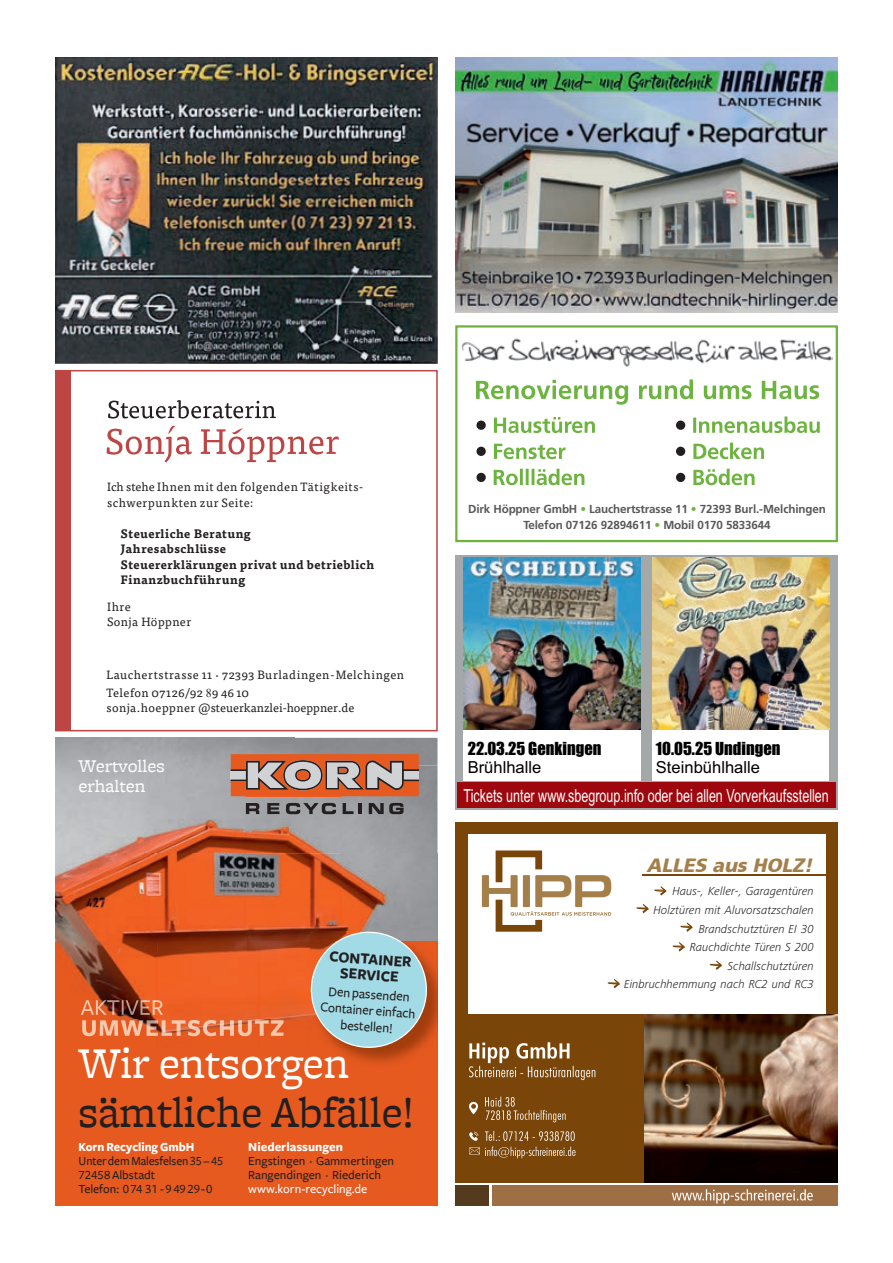
<style>
.page{position:relative;width:893px;height:1263px;background:#fff}
.page>*{position:absolute;margin:0;border:0;box-sizing:border-box;transform-origin:0 0}
.t1{font:45.6px "Freight Micro";color:#231f20}
.t2{font:45.6px "Freight Micro";color:#fff}
.t3{font:italic 900 19.2px "Frutiger FC";color:#a47f4a}
.t4{font:18.75px/20px "Freight Micro";color:#fff}
.t5{font:18px "Arial";color:#fff;scale:.7 1}
.t6{font:16.65px "Impact";color:#000002}
.t7{font:16.65px "Arial";color:#000002}
.t8{font:700 15.75px/15.8px "Freight Sans";color:#231f20;text-align:center}
.t9{font:500 13.95px/16.2px "Freight Sans";color:#231f20;text-align:center}
.t10{font:500 12.75px/14.1px "Freight Sans";color:#231f20;scale:.95 1}
.t11{font:500 12.75px/14.1px "Freight Sans";color:#231f20}
.t12{font:12.75px "Freight Sans Medium SC";color:#231f20}
.t13{font:500 12.75px "Freight Sans";color:#fff}
.t14{font:700 12.75px "Freight Sans";color:#fff}
.t15{font:12px/15.5px "Tisa Pro";letter-spacing:.04em;color:#231f20}
.t16{font:italic 300 12px/18.6px "Frutiger Next LT";color:#231f20;text-align:right}
.t17{font:700 12px/15.5px "Tisa Pro";letter-spacing:.04em;color:#231f20}
.t18{font:12px "Tisa Pro";color:#231f20}
.t19{font:700 11.7px/16.4px "Frutiger LT Std";letter-spacing:-.01em;color:#57585a;text-align:center}
.s1{font-family:"Times New Roman"}
.s2{font-weight:700;color:#fff}
.s3{font-family:"Freight Sans Medium SC";font-weight:400}
.s4{font-family:"Freight Sans";font-weight:500}
.s5{color:#6cb43f}
</style>
<div class="page">
<img style="left:55px;top:738px;width:382px;height:115px">
<div style="left:55px;top:941px;width:382px;height:264px;background:#e6591f"></div>
<img style="left:55px;top:853px;width:287px;height:88px">
<img style="left:342px;top:853px;width:95px;height:79px">
<img style="left:55px;top:941px;width:251px;height:96px">
<svg style="left:306px;top:927px;width:126px;height:124px;background:#adb1aa"></svg>
<svg style="left:246px;top:803px;width:108px;height:11px"></svg>
<hr style="left:358px;top:803px;width:4px;height:11px;background:#231f20">
<svg style="left:369px;top:803px;width:35px;height:11px"></svg>
<hr style="left:246px;top:796px;width:96px;height:1px;background:#f25d21">
<svg style="left:231px;top:754px;width:188px;height:42px;background:#c17d62"></svg>
<img style="left:82px;top:1020px;width:202px;height:16px">
<img style="left:81px;top:1000px;width:82px;height:15px">
<img style="left:55px;top:57px;width:382px;height:307px">
<img style="left:455px;top:57px;width:383px;height:256px">
<svg style="left:476px;top:379px;width:343px;height:26px"></svg>
<svg style="left:494px;top:469px;width:90px;height:16px"></svg>
<div style="left:477px;top:474px;width:8px;height:7px;background:#231f20;border-radius:50%"></div>
<div style="left:476px;top:473px;width:10px;height:9px;border:2px solid #231f20;border-radius:50%"></div>
<svg style="left:494px;top:444px;width:71px;height:15px"></svg>
<div style="left:477px;top:447px;width:8px;height:8px;background:#231f20;border-radius:50%"></div>
<div style="left:476px;top:447px;width:10px;height:9px;border:2px solid #231f20;border-radius:50%"></div>
<svg style="left:494px;top:417px;width:101px;height:16px"></svg>
<div style="left:477px;top:421px;width:8px;height:8px;background:#231f20;border-radius:50%"></div>
<div style="left:476px;top:421px;width:10px;height:9px;border:2px solid #231f20;border-radius:50%"></div>
<svg style="left:693px;top:469px;width:62px;height:16px"></svg>
<div style="left:677px;top:474px;width:7px;height:7px;background:#231f20;border-radius:50%"></div>
<div style="left:676px;top:473px;width:9px;height:9px;border:2px solid #231f20;border-radius:50%"></div>
<svg style="left:693px;top:443px;width:71px;height:16px"></svg>
<div style="left:677px;top:447px;width:7px;height:8px;background:#231f20;border-radius:50%"></div>
<div style="left:676px;top:447px;width:9px;height:9px;border:2px solid #231f20;border-radius:50%"></div>
<svg style="left:693px;top:416px;width:127px;height:17px"></svg>
<div style="left:677px;top:421px;width:7px;height:8px;background:#231f20;border-radius:50%"></div>
<div style="left:676px;top:421px;width:9px;height:9px;border:2px solid #231f20;border-radius:50%"></div>
<img style="left:462px;top:338px;width:370px;height:29px">
<div style="left:455px;top:325px;width:383px;height:217px;border:2px solid #6cb43f"></div>
<div style="left:56px;top:370px;width:15px;height:360px;background:#bd4544"></div>
<svg style="left:108px;top:400px;width:168px;height:19px"></svg>
<svg style="left:107px;top:426px;width:232px;height:36px"></svg>
<div style="left:455px;top:555px;width:383px;height:254px;background:#a5a8a8"></div>
<div style="left:457px;top:782px;width:379px;height:25px;background:#9d070d"></div>
<div style="left:652px;top:729px;width:177px;height:52px;background:#fff"></div>
<div style="left:464px;top:729px;width:177px;height:52px;background:#fff"></div>
<img style="left:464px;top:558px;width:177px;height:171px">
<img style="left:652px;top:558px;width:177px;height:171px">
<div style="left:455px;top:823px;width:383px;height:192px;background:#794508"></div>
<div style="left:468px;top:834px;width:357px;height:181px;background:#fff"></div>
<img style="left:644px;top:1014px;width:194px;height:169px">
<div style="left:455px;top:1014px;width:189px;height:170px;background:#794508"></div>
<div style="left:455px;top:1183px;width:383px;height:22px;background:#fff"></div>
<div style="left:492px;top:1185px;width:346px;height:20px;background:#9e6e45"></div>
<div style="left:455px;top:1185px;width:34px;height:20px;background:#553b1e"></div>
<svg style="left:469px;top:1042px;width:126px;height:38px"></svg>
<svg style="left:485px;top:1096px;width:81px;height:26px"></svg>
<svg style="left:469px;top:1102px;width:9px;height:12px"></svg>
<svg style="left:672px;top:1189px;width:141px;height:15px"></svg>
<svg style="left:482px;top:850px;width:129px;height:82px"></svg>
<svg style="left:469px;top:1131px;width:106px;height:27px"></svg>
<svg style="left:654px;top:886px;width:12px;height:9px"></svg>
<hr style="left:643px;top:874px;width:185px;height:2px;background:#794508">
<svg style="left:636px;top:904px;width:13px;height:9px"></svg>
<svg style="left:680px;top:922px;width:13px;height:10px"></svg>
<svg style="left:673px;top:942px;width:12px;height:9px"></svg>
<svg style="left:710px;top:960px;width:12px;height:10px"></svg>
<svg style="left:608px;top:979px;width:12px;height:9px"></svg>
<p class="t15" style="left:107px;top:481px;width:258px">Ich stehe Ihnen mit den folgenden Tätigkeits&shy;schwerpunkten zur Seite:</p>
<p class="t17" style="left:120px;top:527px;width:255px">Steuerliche Beratung<br>Jahresabschlüsse<br>Steuererklärungen privat und betrieblich<br>Finanzbuchführung</p>
<p class="t15" style="left:107px;top:600px;width:86px">Ihre<br>Sonja Höppner</p>
<p class="t15" style="left:106px;top:667px;width:299px;line-height:18px">Lauchertstrasse 11 · 72393 Burladingen-Melchingen<br>Telefon 07126/92 <span class="s1">8</span>9 46 10</p>
<p class="t18" style="left:106px;top:703px;width:249px">sonja.hoeppner @steuerkanzlei-hoeppner.de</p>
<h3 class="t4" style="left:79px;top:757px;width:88px">Wertvolles erhalten</h3>
<h3 class="t8" style="left:330px;top:949px;width:84px;rotate:4deg">CONTAINER<br>SERVICE</h3>
<p class="t9" style="left:322px;top:983px;width:97px;rotate:4deg">Den passenden<br>Container einfach bestellen!</p>
<h1 class="t2" style="left:79px;top:1037px;width:272px">Wir entsorgen</h1>
<h1 class="t1" style="left:79px;top:1087px;width:337px">sämtliche Abfälle!</h1>
<p class="t10" style="left:79px;top:1140px;width:154px"><span class="s2">Korn Recycling GmbH<br></span>Unter dem Malesfelsen<span class="s3">35 – 45<br>72458</span>Albstadt</p>
<p class="t12" style="left:79px;top:1182px;width:135px"><span class="s4">Telefon:</span> 0 74 31 - 9 49 29 - 0</p>
<p class="t14" style="left:248px;top:1139px;width:96px">Niederlassungen</p>
<p class="t11" style="left:248px;top:1154px;width:147px">Engstingen · Gammertingen<br>Rangendingen · Riederich</p>
<p class="t13" style="left:248px;top:1182px;width:121px">www.korn-recycling.de</p>
<p class="t19" style="left:468px;top:500px;width:359px">Dirk Höppner GmbH <span class="s5">•</span> Lauchertstrasse 11 <span class="s5">•</span> 72393 Burl.-Melchingen<br>Telefon 07126 92894611 <span class="s5">•</span> Mobil 0170 5833644</p>
<h3 class="t6" style="left:468px;top:735px;width:135px">22.03.25 Genkingen</h3>
<h3 class="t7" style="left:468px;top:756px;width:75px">Brühlhalle</h3>
<h3 class="t6" style="left:656px;top:735px;width:126px">10.05.25 Undingen</h3>
<h3 class="t7" style="left:656px;top:756px;width:106px">Steinbühlhalle</h3>
<h3 class="t5" style="left:463px;top:783px;width:523px">Tickets unter www.sbegroup.info oder bei allen Vorverkaufsstellen</h3>
<h2 class="t3" style="left:646px;top:853px;width:167px">ALLES aus HOLZ!</h2>
<p class="t16" style="left:624px;top:882px;width:191px">Haus-, Keller-, Garagentüren<br>Holztüren mit Aluvorsatzschalen<br>Brandschutztüren EI 30<br>Rauchdichte Türen S 200<br>Schallschutztüren<br>Einbruchhemmung nach RC2 und RC3</p>
</div>
